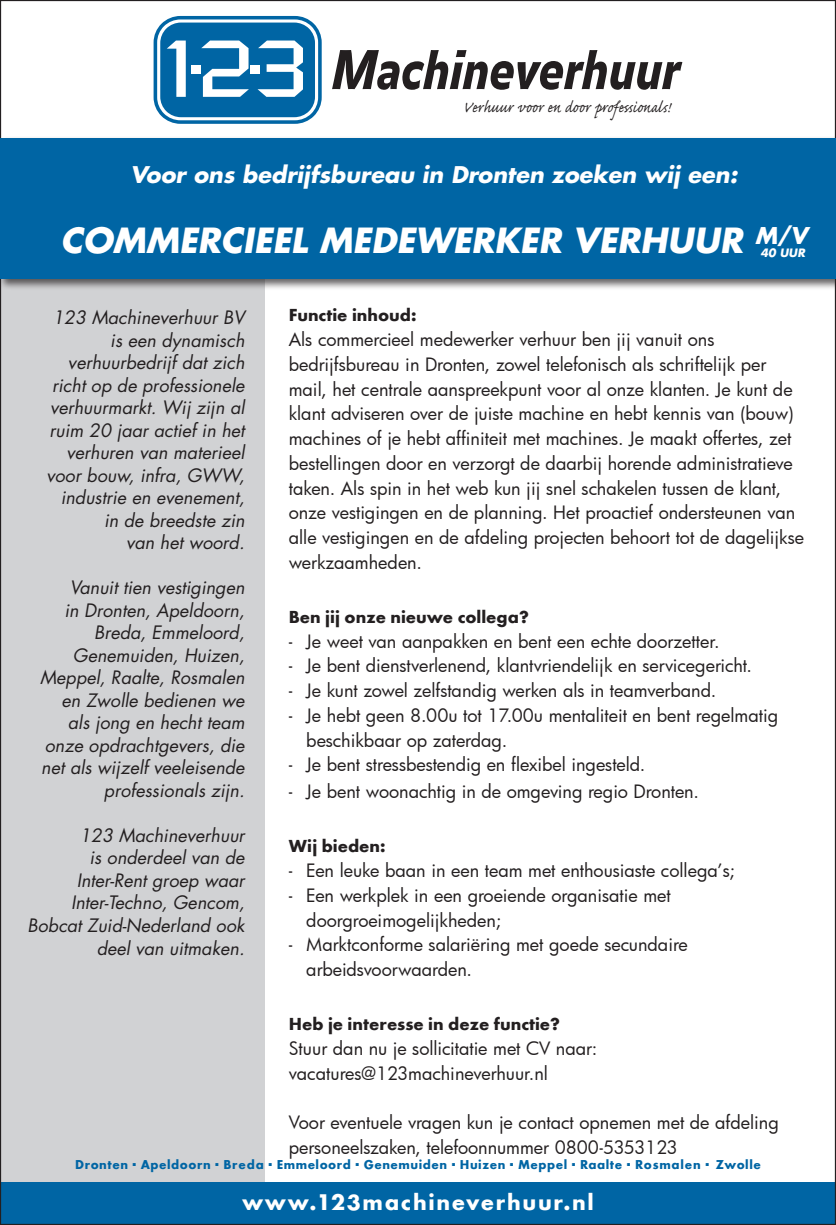
<style>
.page{position:relative;width:836px;height:1225px;background:#fff}
.page>*{position:absolute;margin:0;border:0;box-sizing:border-box;transform-origin:0 0}
.t1{font:italic 700 33.75px "Futura";color:#fff}
.t2{font:23.4px "Futura T Bold";letter-spacing:.07em;color:#fff}
.t3{font:italic 700 22.28px "Futura";color:#fff}
.t4{font:20.03px "Caflisch Script Pro";letter-spacing:.01em;color:#231f20;scale:.9 1}
.t5{font:18px/24.8px "Futura";color:#231f20}
.t6{font:italic 18px/22.5px "Futura";color:#231f20;text-align:right}
.t7{font:18px "Futura T Bold";color:#231f20}
.t8{font:13.28px "Futura T Bold";letter-spacing:.04em;color:#0065a4}
.t9{font:italic 700 11.25px "Futura";color:#fff}
</style>
<div class="page">
<div style="left:0;top:260px;width:264px;height:938px;background:#d1d2d4"></div>
<svg style="left:332px;top:50px;width:350px;height:40px"></svg>
<svg style="left:153px;top:16px;width:169px;height:108px"></svg>
<div style="left:0;top:1182px;width:836px;height:43px;background:#0065a4"></div>
<div style="left:0;top:136px;width:836px;height:155px;background:#231f20;opacity:.7"></div>
<div style="left:0;top:138px;width:836px;height:141px;background:#0065a4"></div>
<p class="t4" style="left:463px;top:97px;width:231px">Verhuur voor en door professionals!</p>
<p class="t3" style="left:130px;top:159px;width:608px">Voor ons bedrijfsbureau in Dronten zoeken wij een:</p>
<h1 class="t1" style="left:60px;top:217px;width:748px">COMMERCIEEL MEDEWERKER VERHUUR <sup>M/V</sup></h1>
<p class="t9" style="left:760px;top:245px;width:46px">40 UUR</p>
<p class="t6" style="left:46px;top:307px;width:199px">123 Machineverhuur BV is een dynamisch verhuurbedrijf dat zich richt op de professionele verhuurmarkt. Wij zijn al ruim 20 jaar actief in het verhuren van materieel voor bouw, infra, GWW, industrie en evenement, in de breedste zin<br>van het woord.</p>
<p class="t6" style="left:40px;top:577px;width:206px">Vanuit tien vestigingen<br>in Dronten, Apeldoorn,<br>Breda, Emmeloord,<br>Genemuiden, Huizen,<br>Meppel, Raalte, Rosmalen en Zwolle bedienen we als jong en hecht team onze opdrachtgevers, die net als wijzelf veeleisende professionals zijn.</p>
<p class="t6" style="left:28px;top:824px;width:218px">123 Machineverhuur<br>is onderdeel van de<br>Inter-Rent groep waar<br>Inter-Techno, Gencom,<br>Bobcat Zuid-Nederland ook deel van uitmaken.</p>
<p class="t7" style="left:289px;top:304px;width:129px">Functie inhoud:</p>
<p class="t5" style="left:289px;top:327px;width:517px">Als commercieel medewerker verhuur ben jij vanuit ons bedrijfsbureau in Dronten, zowel telefonisch als schriftelijk per mail, het centrale aanspreekpunt voor al onze klanten. Je kunt de klant adviseren over de juiste machine en hebt kennis van (bouw) machines of je hebt affiniteit met machines. Je maakt offertes, zet bestellingen door en verzorgt de daarbij horende administratieve taken. Als spin in het web kun jij snel schakelen tussen de klant, onze vestigingen en de planning. Het proactief ondersteunen van alle vestigingen en de afdeling projecten behoort tot de dagelijkse werkzaamheden.</p>
<p class="t7" style="left:289px;top:606px;width:242px">Ben jij onze nieuwe collega?</p>
<p class="t5" style="left:289px;top:628px;width:432px">- Je weet van aanpakken en bent een echte doorzetter.</p>
<p class="t5" style="left:289px;top:653px;width:465px">- Je bent dienstverlenend, klantvriendelijk en servicegericht.</p>
<p class="t5" style="left:289px;top:678px;width:429px">- Je kunt zowel zelfstandig werken als in teamverband.</p>
<p class="t5" style="left:306px;top:702px;width:473px;text-indent:-18px">- Je hebt geen 8.00u tot 17.00u mentaliteit en bent regelmatig beschikbaar op zaterdag.</p>
<p class="t5" style="left:289px;top:752px;width:358px">- Je bent stressbestendig en flexibel ingesteld.</p>
<p class="t5" style="left:289px;top:779px;width:411px">- Je bent woonachtig in de omgeving regio Dronten.</p>
<p class="t7" style="left:289px;top:835px;width:98px">Wij bieden:</p>
<p class="t5" style="left:289px;top:858px;width:448px">- Een leuke baan in een team met enthousiaste collega’s;</p>
<p class="t5" style="left:306px;top:882px;width:366px;text-indent:-18px">- Een werkplek in een groeiende organisatie met doorgroeimogelijkheden;</p>
<p class="t5" style="left:306px;top:932px;width:383px;text-indent:-18px">- Marktconforme salariëring met goede secundaire arbeidsvoorwaarden.</p>
<p class="t7" style="left:289px;top:1013px;width:273px">Heb je interesse in deze functie?</p>
<p class="t5" style="left:289px;top:1035px;width:310px">Stuur dan nu je sollicitatie met CV naar: vacatures@123machineverhuur.nl</p>
<p class="t5" style="left:289px;top:1110px;width:491px">Voor eventuele vragen kun je contact opnemen met de afdeling personeelszaken, telefoonnummer 0800-5353123</p>
<p class="t8" style="left:75px;top:1156px;width:687px">Dronten <sup>■</sup> Apeldoorn <sup>■</sup> Breda <sup>■</sup> Emmeloord <sup>■</sup> Genemuiden <sup>■</sup> Huizen <sup>■</sup> Meppel <sup>■</sup> Raalte <sup>■</sup> Rosmalen <sup>■</sup> Zwolle</p>
<h2 class="t2" style="left:242px;top:1188px;width:353px">www.123machineverhuur.nl</h2>
</div>
